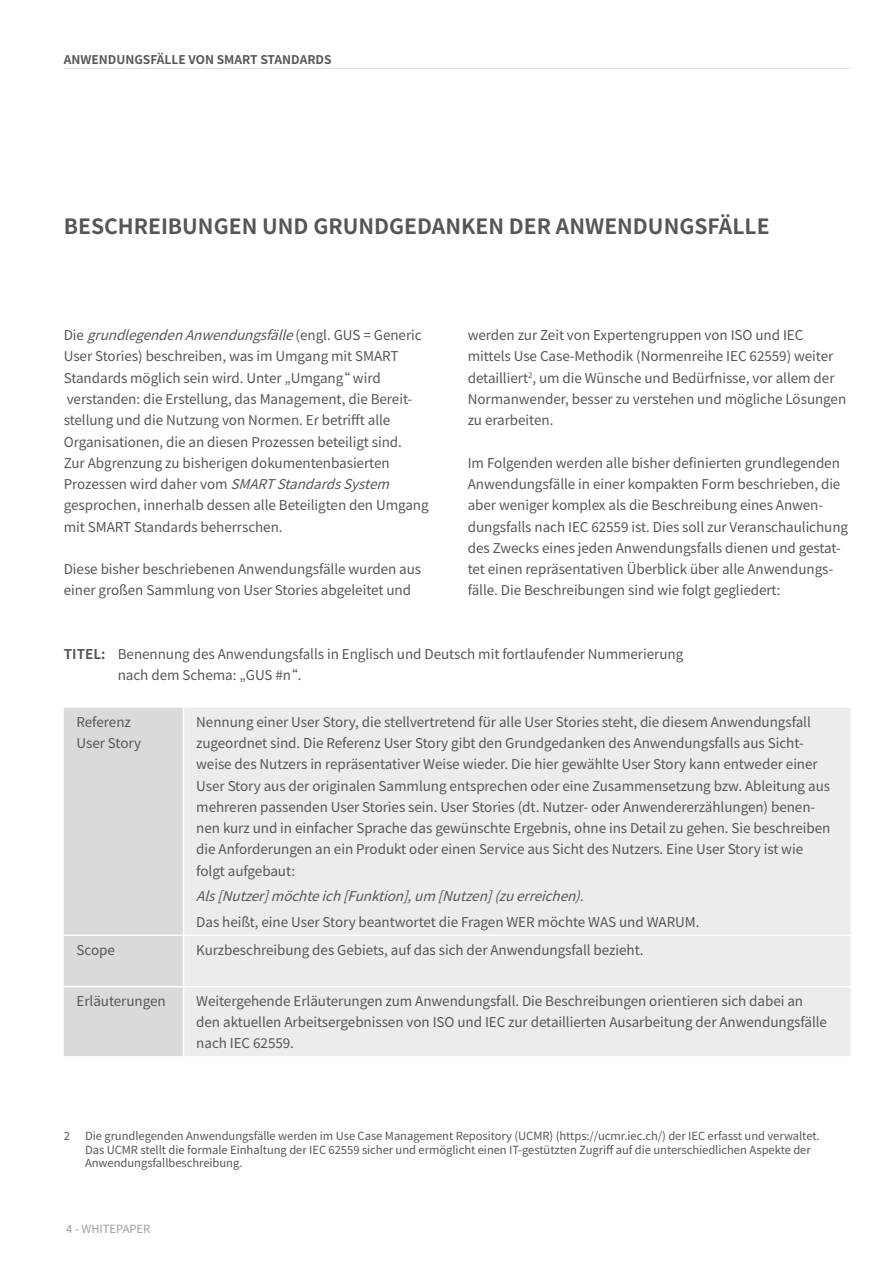
<style>
.page{position:relative;width:893px;height:1263px;background:#fff}
.page>*{position:absolute;margin:0;border:0;box-sizing:border-box;transform-origin:0 0}
._03_1_Titel_H3_14_EI{font:700 21px "Noto Sans TC";color:#565656}
._06_Fließtext{font:13.5px/21.3px "Noto Sans TC";letter-spacing:-.005em;color:#565656}
._05_Zwischenüberschr{font:13.5px/21.3px "Noto Sans TC";letter-spacing:-.005em;color:#565656}
._06_Fließtext-2{font:italic 13.5px "Noto Sans TC";color:#565656}
._05_KAPITEL_INKS{font:700 12px "Noto Sans TC";color:#565656}
._06_Fußnote{font:11.25px/13.5px "Noto Sans TC";letter-spacing:-.005em;color:#565656}
.t1{font:11.25px "Noto Sans TC";color:#9c9d9d}
.s1{font-style:italic}
.s2{font-weight:700}
</style>
<div class="page">
<div style="left:64px;top:708px;width:119px;height:348px;background:#dadada"></div>
<div style="left:184px;top:708px;width:666px;height:348px;background:#ececed"></div>
<hr style="left:64px;top:934px;width:120px;height:2px;background:#fff">
<hr style="left:184px;top:934px;width:666px;height:2px;background:#fff">
<hr style="left:64px;top:986px;width:120px;height:1px;background:#fff">
<hr style="left:184px;top:986px;width:666px;height:1px;background:#fff">
<hr style="left:64px;top:68px;width:786px;height:1px;background:#dadada">
<p class="_05_KAPITEL_INKS" style="left:64px;top:53px;width:269px">ANWENDUNGSFÄLLE VON SMART STANDARDS</p>
<p class="_03_1_Titel_H3_14_EI" style="left:64px;top:214px;width:707px">BESCHREIBUNGEN UND GRUNDGEDANKEN DER ANWENDUNGSFÄLLE</p>
<p class="_06_Fließtext" style="left:64px;top:325px;width:366px">D i e <span class="s1">grundlegendenAnwendungsfälle</span>( e n g l . G U S = G e n e r i c User Stories) beschreiben, was im Umgang mit SMART Standards möglich sein wird. Unter „Umgang“ wird verstanden: die Erstellung, das Management, die Bereit&shy;stellung und die Nutzung von Normen. Er betrifft alle Organisationen, die an diesen Prozessen beteiligt sind.<br>Zur Abgrenzung zu bisherigen dokumentenbasierten<br>P ro z e s s e n w i rd d a h e r v o m <span class="s1">SMARTStandardsSystem </span>gesprochen, innerhalb dessen alle Beteiligten den Umgang mit SMART Standards beherrschen.</p>
<p class="_06_Fließtext" style="left:64px;top:559px;width:359px">Diese bisher beschriebenen Anwendungsfälle wurden aus einer großen Sammlung von User Stories abgeleitet und</p>
<p class="_06_Fließtext" style="left:468px;top:325px;width:380px">werden zur Zeit von Expertengruppen von ISO und IEC mittels Use Case-Methodik (Normenreihe IEC 62559) weiter detailliert<sup>2</sup>, um die Wünsche und Bedürfnisse, vor allem der Normanwender, besser zu verstehen und mögliche Lösungen zu erarbeiten.</p>
<p class="_06_Fließtext" style="left:468px;top:452px;width:382px">Im Folgenden werden alle bisher definierten grundlegenden Anwendungsfälle in einer kompakten Form beschrieben, die aber weniger komplex als die Beschreibung eines Anwen&shy;dungsfalls nach IEC 62559 ist. Dies soll zur Veranschaulichung des Zwecks eines jeden Anwendungsfalls dienen und gestat&shy;tet einen repräsentativen Überblick über alle Anwendungs&shy;fälle. Die Beschreibungen sind wie folgt gegliedert:</p>
<p class="_05_Zwischenüberschr" style="left:118px;top:644px;width:567px;text-indent:-54px"><span class="s2">TITEL:</span> Benennung des Anwendungsfalls in Englisch und Deutsch mit fortlaufender Nummerierung nach dem Schema: „GUS #n“.</p>
<p class="_06_Fließtext" style="left:77px;top:712px;width:66px">Referenz<br>User Story</p>
<p class="_06_Fließtext" style="left:196px;top:712px;width:636px">Nennung einer User Story, die stellvertretend für alle User Stories steht, die diesem Anwendungsfall zugeordnet sind. Die Referenz User Story gibt den Grundgedanken des Anwendungsfalls aus Sicht&shy;weise des Nutzers in repräsentativer Weise wieder. Die hier gewählte User Story kann entweder einer User Story aus der originalen Sammlung entsprechen oder eine Zusammensetzung bzw. Ableitung aus mehreren passenden User Stories sein. User Stories (dt. Nutzer- oder Anwendererzählungen) benen&shy;nen kurz und in einfacher Sprache das gewünschte Ergebnis, ohne ins Detail zu gehen. Sie beschreiben die Anforderungen an ein Produkt oder einen Service aus Sicht des Nutzers. Eine User Story ist wie folgt aufgebaut:</p>
<p class="_06_Fließtext-2" style="left:196px;top:889px;width:399px">Als[Nutzer]möchteich[Funktion],um[Nutzen](zuerreichen).</p>
<p class="_06_Fließtext" style="left:196px;top:911px;width:505px">Das heißt, eine User Story beantwortet die Fragen WER möchte WAS und WARUM.</p>
<p class="_06_Fließtext" style="left:77px;top:939px;width:40px">Scope</p>
<p class="_06_Fließtext" style="left:196px;top:939px;width:449px">Kurzbeschreibung des Gebiets, auf das sich der Anwendungsfall bezieht.</p>
<p class="_06_Fließtext" style="left:77px;top:990px;width:91px">Erläuterungen</p>
<p class="_06_Fließtext" style="left:196px;top:990px;width:632px">Weitergehende Erläuterungen zum Anwendungsfall. Die Beschreibungen orientieren sich dabei an den aktuellen Arbeitsergebnissen von ISO und IEC zur detaillierten Ausarbeitung der Anwendungsfälle nach IEC 62559.</p>
<p class="_06_Fußnote" style="left:64px;top:1130px;width:8px">2</p>
<p class="_06_Fußnote" style="left:85px;top:1130px;width:736px">Die grundlegenden Anwendungsfälle werden im Use Case Management Repository (UCMR) (https://ucmr.iec.ch/) der IEC erfasst und verwaltet.<br>Das UCMR stellt die formale Einhaltung der IEC 62559 sicher und ermöglicht einen IT-gestützten Zugriff auf die unterschiedlichen Aspekte der<br>Anwendungsfallbeschreibung.</p>
<p class="t1" style="left:66px;top:1223px;width:86px">4 - WHITEPAPER</p>
</div>
